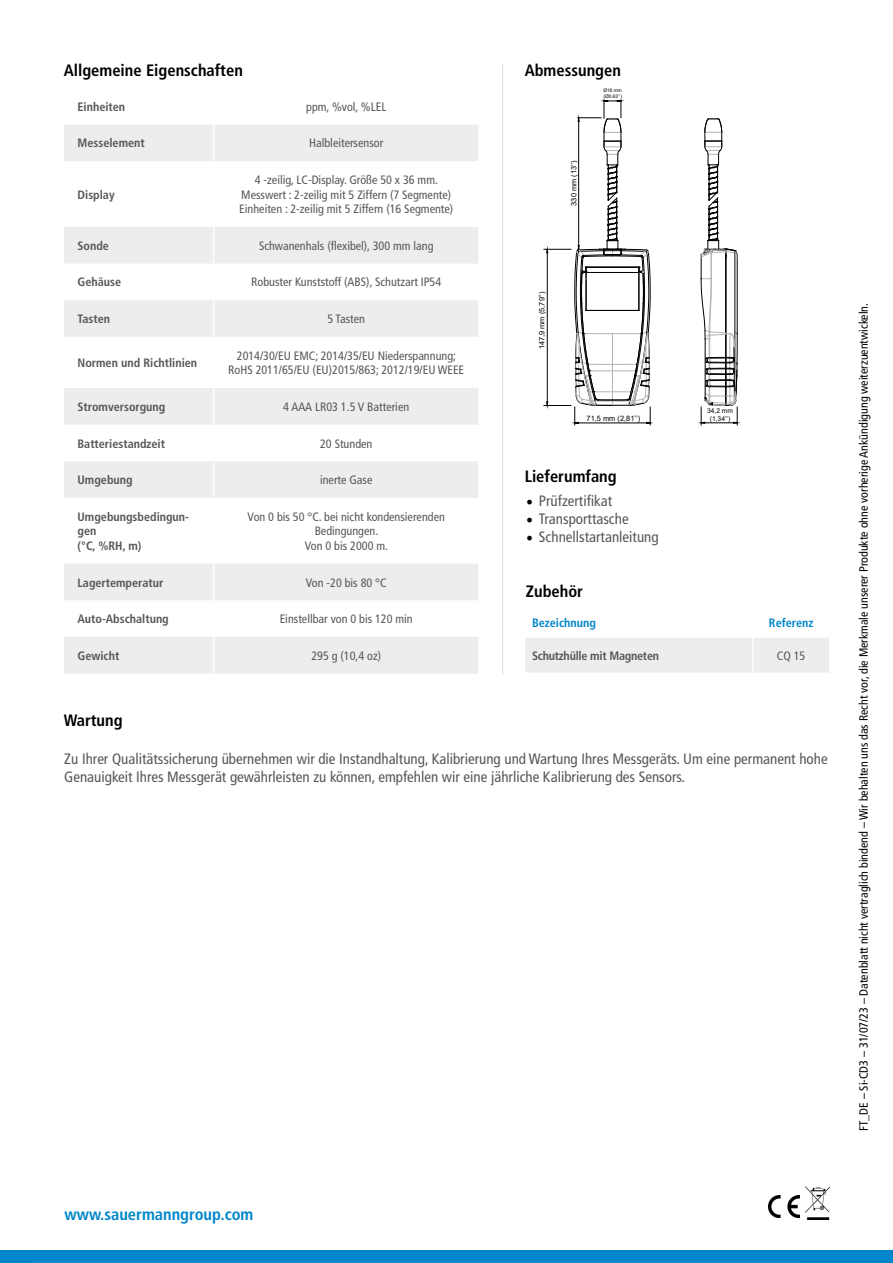
<style>
.page{position:relative;width:893px;height:1263px;background:#fff}
.page>*{position:absolute;margin:0;border:0;box-sizing:border-box;transform-origin:0 0}
.t1{font:700 condensed 16.5px "Frutiger LT Std";color:#000}
.t2{font:700 condensed 16.5px "Frutiger LT Std";color:#0086ca}
.t3{font:condensed 15px/18px "Frutiger LT Std";color:#575756}
.t4{font:condensed 12.15px/14.5px "Frutiger LT Std";color:#575756;text-align:center}
.t5{font:700 condensed 12.15px/14.5px "Frutiger LT Std";color:#575756}
.t6{font:700 condensed 12.15px "Frutiger LT Std";letter-spacing:-.02em;color:#575756}
.t7{font:700 condensed 12.15px "Frutiger LT Std";color:#0086ca}
.t8{font:condensed 12px "Frutiger LT Std";color:#000}
.t9{font:7.5px "Arial";color:#000}
.t10{font:6.75px/8.1px "Arial";color:#000;text-align:center}
.t11{font:4.8px/5.8px "Arial";color:#000}
.s1{font-family:"Minion Pro";font-stretch:normal;font-size:18px;color:#000}
</style>
<div class="page">
<svg style="left:64px;top:125px;width:414px;height:548px"></svg>
<hr style="left:213px;top:125px;width:1px;height:36px;background:#fff">
<hr style="left:213px;top:161px;width:1px;height:66px;background:#fff">
<hr style="left:213px;top:227px;width:1px;height:37px;background:#fff">
<hr style="left:213px;top:264px;width:1px;height:36px;background:#fff">
<hr style="left:213px;top:300px;width:1px;height:37px;background:#fff">
<hr style="left:213px;top:337px;width:1px;height:51px;background:#fff">
<hr style="left:213px;top:388px;width:1px;height:37px;background:#fff">
<hr style="left:213px;top:425px;width:1px;height:36px;background:#fff">
<hr style="left:213px;top:461px;width:1px;height:37px;background:#fff">
<hr style="left:213px;top:498px;width:1px;height:66px;background:#fff">
<hr style="left:213px;top:564px;width:1px;height:36px;background:#fff">
<hr style="left:213px;top:600px;width:1px;height:37px;background:#fff">
<hr style="left:213px;top:637px;width:1px;height:36px;background:#fff">
<hr style="left:502px;top:64px;width:1px;height:611px;background:#dadada">
<div style="left:525px;top:638px;width:304px;height:34px;background:#ededed"></div>
<hr style="left:752px;top:638px;width:1px;height:34px;background:#fff">
<div style="left:0;top:1251px;width:893px;height:12px;background:#0086ca"></div>
<hr style="left:34px;top:1262px;width:765px;height:1px;background:#dadada">
<svg style="left:544px;top:100px;width:107px;height:326px"></svg>
<svg style="left:700px;top:118px;width:38px;height:308px"></svg>
<img style="left:768px;top:1195px;width:32px;height:22px">
<img style="left:806px;top:1187px;width:24px;height:32px">
<h1 class="t1" style="left:64px;top:61px;width:181px">Allgemeine Eigenschaften</h1>
<h1 class="t1" style="left:525px;top:61px;width:98px">Abmessungen</h1>
<p class="t9" style="left:587px;top:63px;width:55px">71.5 mm (2.81’’)</p>
<p class="t5" style="left:78px;top:99px;width:49px">Einheiten</p>
<p class="t4" style="left:306px;top:99px;width:82px">ppm, %vol, %LEL</p>
<p class="t5" style="left:78px;top:136px;width:69px">Messelement</p>
<p class="t4" style="left:309px;top:136px;width:76px">Halbleitersensor</p>
<p class="t5" style="left:78px;top:187px;width:39px">Display</p>
<p class="t4" style="left:239px;top:173px;width:215px">4 -zeilig, LC-Display. Größe 50 x 36 mm.<br>Messwert : 2-zeilig mit 5 Ziffern (7 Segmente)<br>Einheiten : 2-zeilig mit 5 Ziffern (16 Segmente)</p>
<p class="t5" style="left:78px;top:238px;width:33px">Sonde</p>
<p class="t4" style="left:259px;top:238px;width:176px">Schwanenhals (flexibel), 300 mm lang</p>
<p class="t5" style="left:78px;top:275px;width:45px">Gehäuse</p>
<p class="t4" style="left:251px;top:275px;width:192px">Robuster Kunststoff (ABS), Schutzart IP54</p>
<p class="t5" style="left:78px;top:312px;width:34px">Tasten</p>
<p class="t4" style="left:328px;top:312px;width:39px">5 Tasten</p>
<p class="t5" style="left:78px;top:356px;width:121px">Normen und Richtlinien</p>
<p class="t4" style="left:228px;top:348px;width:237px">2014/30/EU EMC; 2014/35/EU Niederspannung;<br>RoHS 2011/65/EU (EU)2015/863; 2012/19/EU WEEE</p>
<p class="t5" style="left:78px;top:399px;width:89px">Stromversorgung</p>
<p class="t4" style="left:283px;top:399px;width:127px">4 AAA LR03 1.5 V Batterien</p>
<p class="t5" style="left:78px;top:436px;width:89px">Batteriestandzeit</p>
<p class="t4" style="left:320px;top:436px;width:54px">20 Stunden</p>
<p class="t5" style="left:78px;top:473px;width:57px">Umgebung</p>
<p class="t4" style="left:320px;top:473px;width:54px">inerte Gase</p>
<p class="t5" style="left:78px;top:509px;width:113px">Umgebungsbedingun&shy;gen<br>(°C, %RH, m)</p>
<p class="t4" style="left:248px;top:509px;width:199px">Von 0 bis 50 °C. bei nicht kondensierenden<br>Bedingungen.<br>Von 0 bis 2000 m.</p>
<p class="t5" style="left:78px;top:575px;width:87px">Lagertemperatur</p>
<p class="t4" style="left:306px;top:575px;width:82px">Von -20 bis 80 °C</p>
<p class="t5" style="left:78px;top:612px;width:93px">Auto-Abschaltung</p>
<p class="t4" style="left:280px;top:612px;width:135px">Einstellbar von 0 bis 120 min</p>
<p class="t5" style="left:78px;top:648px;width:43px">Gewicht</p>
<p class="t4" style="left:311px;top:648px;width:71px">295 g (10,4 oz)</p>
<p class="t9" style="left:569px;top:206px;width:47px;rotate:-90deg">330 mm (13’’)</p>
<p class="t11" style="left:603px;top:87px;width:20px">Ø16 mm (Ø0.63’’)</p>
<p class="t9" style="left:537px;top:349px;width:59px;rotate:-90deg">147,9 mm (5,79’’)</p>
<p class="t9" style="left:587px;top:413px;width:55px">71,5 mm (2,81’’)</p>
<h1 class="t1" style="left:525px;top:467px;width:93px">Lieferumfang</h1>
<p class="t3" style="left:526px;top:491px;width:88px"><span class="s1">•</span> Prüfzertifikat</p>
<p class="t3" style="left:526px;top:509px;width:104px"><span class="s1">•</span> Transporttasche</p>
<p class="t3" style="left:526px;top:527px;width:134px"><span class="s1">•</span> Schnellstartanleitung</p>
<p class="t10" style="left:707px;top:406px;width:28px">34,2 mm (1,34’’)</p>
<h1 class="t1" style="left:526px;top:582px;width:59px">Zubehör</h1>
<p class="t7" style="left:532px;top:616px;width:65px">Bezeichnung</p>
<p class="t7" style="left:769px;top:616px;width:46px">Referenz</p>
<p class="t6" style="left:532px;top:648px;width:129px">Schutzhülle mit Magneten</p>
<p class="t4" style="left:777px;top:648px;width:30px">CQ 15</p>
<h1 class="t1" style="left:64px;top:710px;width:60px">Wartung</h1>
<p class="t3" style="left:64px;top:750px;width:765px">Zu Ihrer Qualitätssicherung übernehmen wir die Instandhaltung, Kalibrierung und Wartung Ihres Messgeräts. Um eine permanent hohe<br>Genauigkeit Ihres Messgerät gewährleisten zu können, empfehlen wir eine jährliche Kalibrierung des Sensors.</p>
<p class="t8" style="left:857px;top:1131px;width:830px;rotate:-90deg">FT_DE – Si-CD3 – 31/07/23 – Datenblatt nicht vertraglich bindend – Wir behalten uns das Recht vor, die Merkmale unserer Produkte ohne vorherige Ankündigung weiterzuentwickeln.</p>
<h1 class="t2" style="left:65px;top:1204px;width:190px">www.sauermanngroup.com</h1>
</div>
